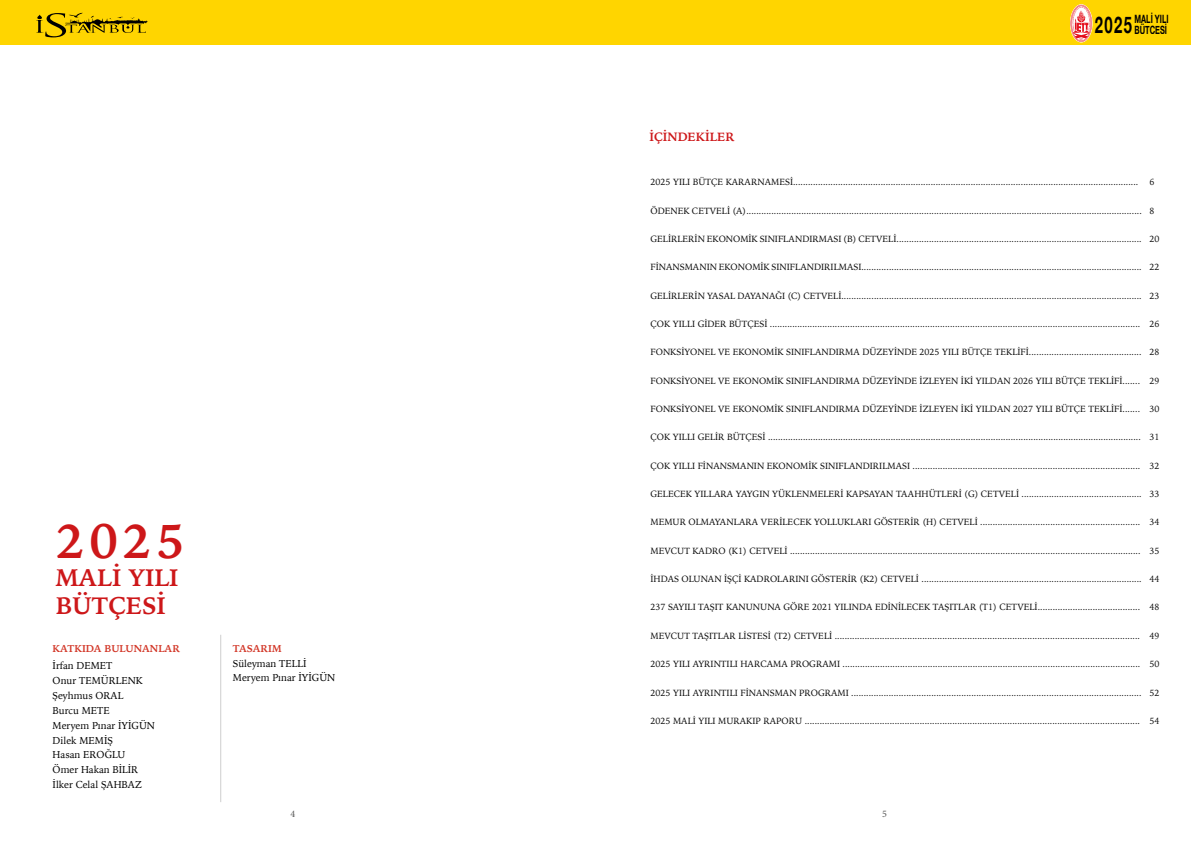
<style>
.page{position:relative;width:1191px;height:842px;background:#fff}
.page>*{position:absolute;margin:0;border:0;box-sizing:border-box;transform-origin:0 0}
.t1{font:700 48px "Iowan Old Style";color:#cd1719}
.t2{font:700 24px/28px "Iowan Old Style";color:#cd1719}
.t3{font:700 22.9px "Helvetica Neue";color:#000;scale:.65 1}
.t4{font:700 12px "Iowan Old Style";letter-spacing:.005em;color:#cd1719}
.t5{font:700 11.4px/10.7px "Helvetica Neue";color:#000;scale:.65 1}
.t6{font:10px/14.8px "Iowan Old Style";color:#000}
.t7{font:700 10px "Iowan Old Style";color:#d23627}
.t8{font:10px "Minion Pro";color:#575756}
.t9{font:9px "Iowan Old Style";color:#0c0c0c}
</style>
<div class="page">
<div style="left:0;top:0;width:1191px;height:45px;background:#ffd500"></div>
<svg style="left:1070px;top:5px;width:22px;height:37px"></svg>
<svg style="left:36px;top:13px;width:111px;height:24px"></svg>
<hr style="left:220px;top:635px;width:1px;height:167px;background:#cecece">
<h1 class="t1" style="left:56px;top:497px;width:130px">2025</h1>
<h2 class="t2" style="left:56px;top:562px;width:124px">MALİ YILI<br>BÜTÇESİ</h2>
<p class="t7" style="left:53px;top:639px;width:129px">KATKIDA BULUNANLAR</p>
<p class="t6" style="left:53px;top:658px;width:104px">İrfan DEMET<br>Onur TEMÜRLENK<br>Şeyhmus ORAL<br>Burcu METE<br>Meryem Pınar İYİGÜN<br>Dilek MEMİŞ<br>Hasan EROĞLU<br>Ömer Hakan BİLİR<br>İlker Celal ŞAHBAZ</p>
<p class="t7" style="left:233px;top:639px;width:50px">TASARIM</p>
<p class="t6" style="left:233px;top:655px;width:104px">Süleyman TELLİ<br>Meryem Pınar İYİGÜN</p>
<h3 class="t4" style="left:649px;top:126px;width:87px">İÇİNDEKİLER</h3>
<h3 class="t3" style="left:1094px;top:7px;width:59px">2025</h3>
<p class="t5" style="left:1134px;top:14px;width:54px">MALİ YILI<br>BÜTÇESİ</p>
<p class="t9" style="left:650px;top:174px;width:505px">2025 YILI BÜTÇE KARARNAMESİ.......................................................................................................................................... 6</p>
<p class="t9" style="left:650px;top:202px;width:505px">ÖDENEK CETVELİ (A).............................................................................................................................................................. 8</p>
<p class="t9" style="left:650px;top:231px;width:510px">GELİRLERİN EKONOMİK SINIFLANDIRMASI (B) CETVELİ.................................................................................................. 20</p>
<p class="t9" style="left:650px;top:259px;width:510px">FİNANSMANIN EKONOMİK SINIFLANDIRILMASI................................................................................................................ 22</p>
<p class="t9" style="left:650px;top:287px;width:510px">GELİRLERİN YASAL DAYANAĞI (C) CETVELİ........................................................................................................................ 23</p>
<p class="t9" style="left:650px;top:316px;width:510px">ÇOK YILLI GİDER BÜTÇESİ .................................................................................................................................................... 26</p>
<p class="t9" style="left:650px;top:344px;width:510px">FONKSİYONEL VE EKONOMİK SINIFLANDIRMA DÜZEYİNDE 2025 YILI BÜTÇE TEKLİFİ............................................. 28</p>
<p class="t9" style="left:650px;top:372px;width:510px">FONKSİYONEL VE EKONOMİK SINIFLANDIRMA DÜZEYİNDE İZLEYEN İKİ YILDAN 2026 YILI BÜTÇE TEKLİFİ....... 29</p>
<p class="t9" style="left:650px;top:401px;width:510px">FONKSİYONEL VE EKONOMİK SINIFLANDIRMA DÜZEYİNDE İZLEYEN İKİ YILDAN 2027 YILI BÜTÇE TEKLİFİ....... 30</p>
<p class="t9" style="left:650px;top:429px;width:510px">ÇOK YILLI GELİR BÜTÇESİ ..................................................................................................................................................... 31</p>
<p class="t9" style="left:650px;top:457px;width:510px">ÇOK YILLI FİNANSMANIN EKONOMİK SINIFLANDIRILMASI ........................................................................................... 32</p>
<p class="t9" style="left:650px;top:486px;width:510px">GELECEK YILLARA YAYGIN YÜKLENMELERİ KAPSAYAN TAAHHÜTLERİ (G) CETVELİ ................................................ 33</p>
<p class="t9" style="left:650px;top:514px;width:510px">MEMUR OLMAYANLARA VERİLECEK YOLLUKLARI GÖSTERİR (H) CETVELİ ................................................................ 34</p>
<p class="t9" style="left:650px;top:542px;width:510px">MEVCUT KADRO (K1) CETVELİ ............................................................................................................................................ 35</p>
<p class="t9" style="left:650px;top:571px;width:510px">İHDAS OLUNAN İŞÇİ KADROLARINI GÖSTERİR (K2) CETVELİ ........................................................................................ 44</p>
<p class="t9" style="left:650px;top:599px;width:510px">237 SAYILI TAŞIT KANUNUNA GÖRE 2021 YILINDA EDİNİLECEK TAŞITLAR (T1) CETVELİ......................................... 48</p>
<p class="t9" style="left:650px;top:628px;width:510px">MEVCUT TAŞITLAR LİSTESİ (T2) CETVELİ .......................................................................................................................... 49</p>
<p class="t9" style="left:650px;top:656px;width:510px">2025 YILI AYRINTILI HARCAMA PROGRAMI ....................................................................................................................... 50</p>
<p class="t9" style="left:650px;top:684px;width:510px">2025 YILI AYRINTILI FİNANSMAN PROGRAMI .................................................................................................................... 52</p>
<p class="t9" style="left:650px;top:713px;width:510px">2025 MALİ YILI MURAKIP RAPORU ...................................................................................................................................... 54</p>
<p class="t8" style="left:290px;top:807px;width:6px">4</p>
<p class="t8" style="left:882px;top:807px;width:6px">5</p>
</div>
